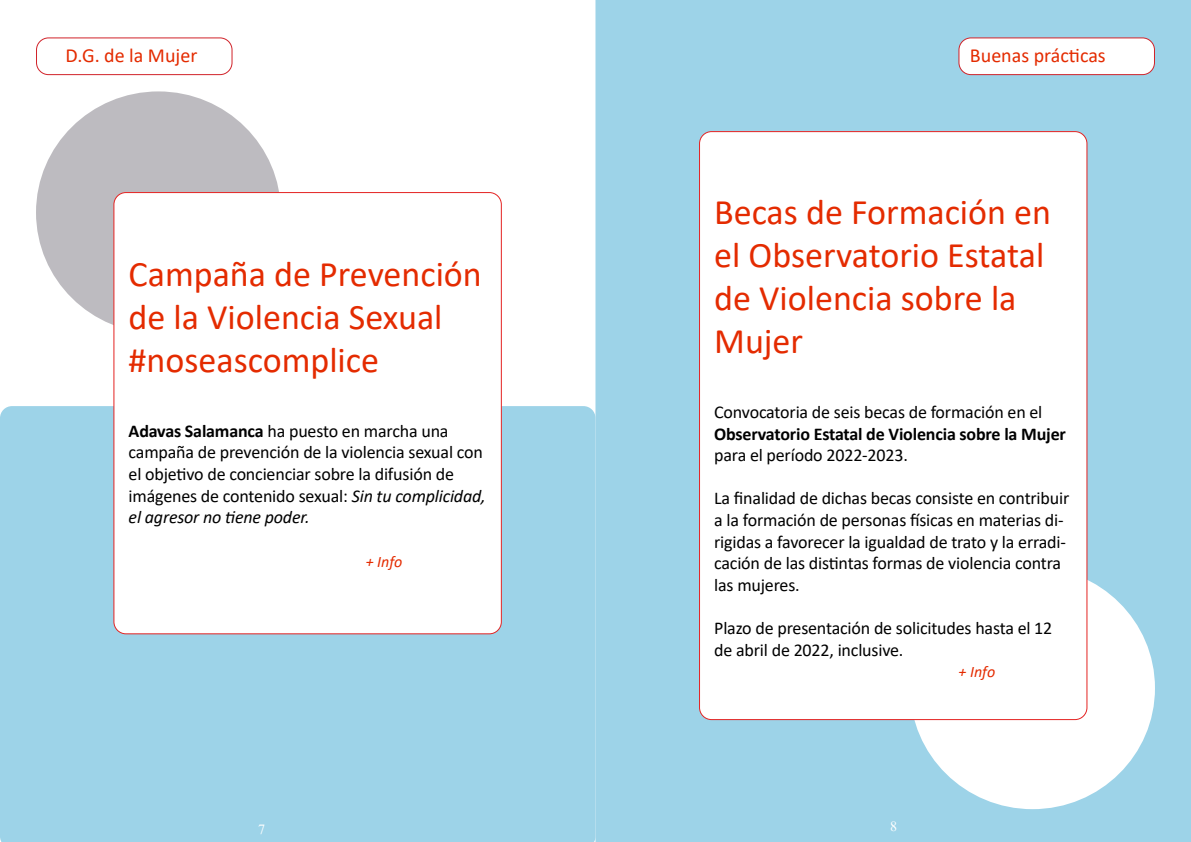
<style>
.page{position:relative;width:1191px;height:842px;background:#fff}
.page>*{position:absolute;margin:0;border:0;box-sizing:border-box;transform-origin:0 0}
.t1{font:36px/43.2px "Calibri";color:#e42b00}
.t2{font:20px "Calibri";color:#e42b00}
.t3{font:18px/21.6px "Calibri";letter-spacing:-.01em;color:#000}
.t4{font:italic 16px "Calibri";color:#e42b00}
.t5{font:14px "Times New Roman";color:#fff}
.s1{font-weight:700}
.s2{font-style:italic}
</style>
<div class="page">
<div style="left:595px;top:0;width:596px;height:842px;background:#9dd3e8"></div>
<div style="left:910px;top:567px;width:245px;height:242px;background:#fff;border-radius:50%"></div>
<div style="left:36px;top:91px;width:245px;height:242px;background:#bdbbc0;border-radius:50%"></div>
<div style="left:0;top:406px;width:595px;height:436px;background:#9dd3e8"></div>
<div style="left:959px;top:38px;width:195px;height:37px;background:#fff;border-radius:12px"></div>
<div style="left:958px;top:37px;width:197px;height:38px;border:1px solid #d1232a;border-radius:12px"></div>
<div style="left:36px;top:37px;width:196px;height:38px;border:1px solid #d1232a;border-radius:12px"></div>
<div style="left:114px;top:193px;width:387px;height:441px;background:#fff;border-radius:12px"></div>
<div style="left:699px;top:132px;width:388px;height:588px;background:#fff;border-radius:12px"></div>
<p class="t2" style="left:66px;top:41px;width:133px">D.G. de la Mujer</p>
<p class="t2" style="left:970px;top:41px;width:137px">Buenas prácticas</p>
<p class="t1" style="left:129px;top:251px;width:355px">Campaña de Prevención</p>
<p class="t1" style="left:129px;top:294px;width:315px">de la Violencia Sexual</p>
<p class="t1" style="left:129px;top:337px;width:252px">#noseascomplice</p>
<p class="t3" style="left:129px;top:419px;width:358px"><span class="s1">Adavas Salamanca</span> ha puesto en marcha una campaña de prevención de la violencia sexual con el objetivo de concienciar sobre la difusión de imágenes de contenido sexual: <span class="s2">Sin tu complicidad, el agresor no tiene poder.</span></p>
<p class="t4" style="left:366px;top:551px;width:38px">+ Info</p>
<p class="t1" style="left:714px;top:189px;width:338px">Becas de Formación en el Observatorio Estatal de Violencia sobre la<br>Mujer</p>
<p class="t3" style="left:714px;top:401px;width:353px">Convocatoria de seis becas de formación en el<br><span class="s1">Observatorio Estatal de Violencia sobre la Mujer </span>para el período 2022-2023.</p>
<p class="t3" style="left:714px;top:487px;width:357px">La finalidad de dichas becas consiste en contribuir a la formación de personas físicas en materias di&shy;rigidas a favorecer la igualdad de trato y la erradi&shy;cación de las distintas formas de violencia contra las mujeres.</p>
<p class="t3" style="left:714px;top:617px;width:340px">Plazo de presentación de solicitudes hasta el 12 de abril de 2022, inclusive.</p>
<p class="t4" style="left:958px;top:660px;width:38px">+ Info</p>
<p class="t5" style="left:258px;top:820px;width:8px">7</p>
<p class="t5" style="left:890px;top:817px;width:8px">8</p>
</div>
